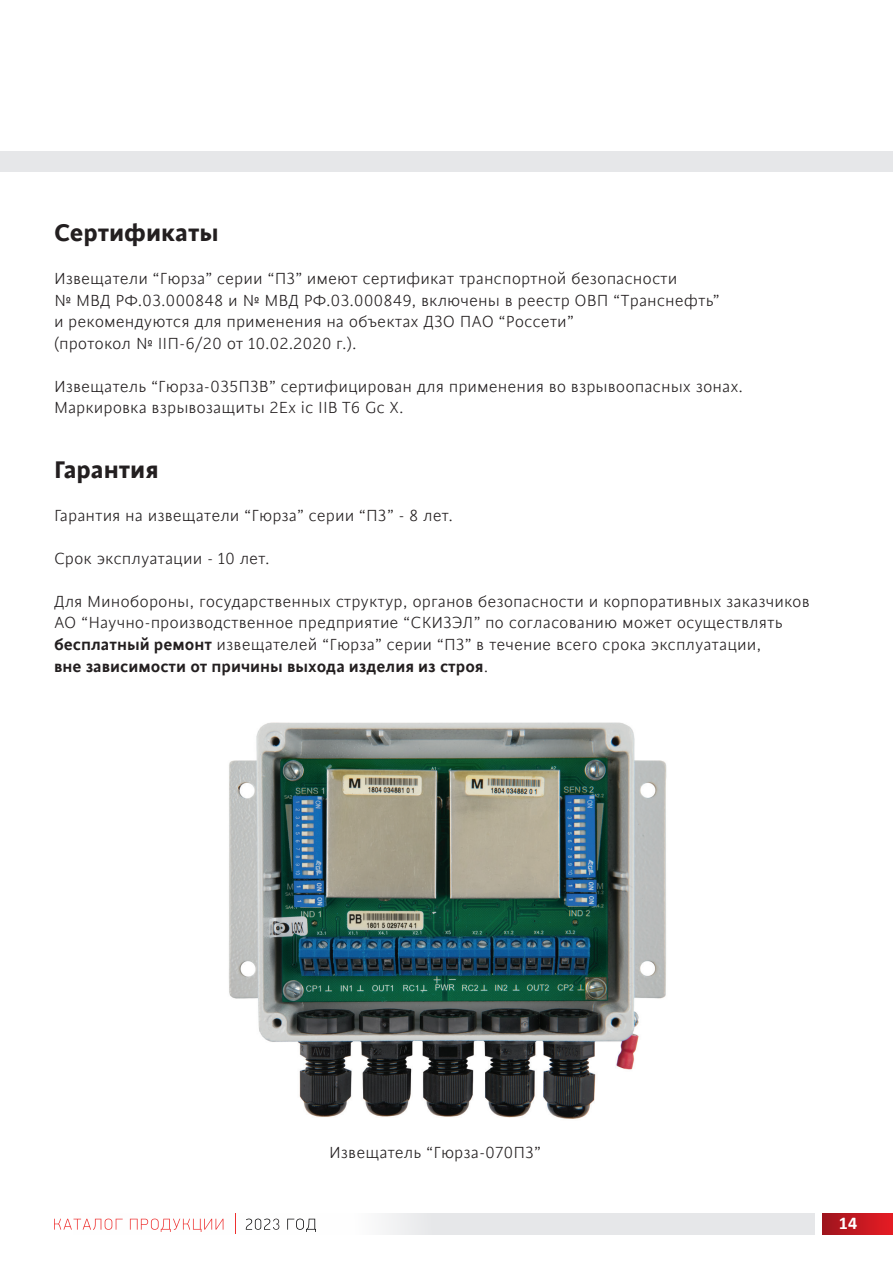
<style>
.page{position:relative;width:893px;height:1263px;background:#fff}
.page>*{position:absolute;margin:0;border:0;box-sizing:border-box;transform-origin:0 0}
.t1{font:700 27px "Cinta";color:#231f20}
.t2{font:300 18px/21.6px "Cinta";color:#231f20}
.t3{font:700 18px "Calibri";color:#fff}
.s1{font-weight:600}
</style>
<div class="page">
<div style="left:0;top:151px;width:893px;height:21px;background:#e6e7e9"></div>
<div style="left:822px;top:1214px;width:71px;height:20px;background:linear-gradient(to right,#9d151e,#e71c24)"></div>
<div style="left:73px;top:1214px;width:742px;height:20px;background:linear-gradient(to right,#fff,#dfe0e3)"></div>
<img style="left:229px;top:722px;width:438px;height:397px">
<svg style="left:54px;top:1218px;width:69px;height:12px"></svg>
<svg style="left:130px;top:1218px;width:93px;height:14px"></svg>
<svg style="left:287px;top:1218px;width:29px;height:14px"></svg>
<svg style="left:235px;top:1214px;width:1px;height:20px"></svg>
<svg style="left:246px;top:1218px;width:33px;height:12px"></svg>
<p class="t1" style="left:54px;top:216px;width:166px">Сертификаты</p>
<p class="t2" style="left:54px;top:268px;width:625px">Извещатели “Гюрза” серии “ПЗ” имеют сертификат транспортной безопасности</p>
<p class="t2" style="left:54px;top:290px;width:667px">№ МВД РФ.03.000848 и № МВД РФ.03.000849, включены в реестр ОВП “Транснефть”</p>
<p class="t2" style="left:54px;top:311px;width:522px">и рекомендуются для применения на объектах ДЗО ПАО “Россети”</p>
<p class="t2" style="left:54px;top:333px;width:304px">(протокол № IIП-6/20 от 10.02.2020 г.).</p>
<p class="t2" style="left:54px;top:376px;width:691px">Извещатель “Гюрза-035ПЗВ” сертифицирован для применения во взрывоопасных зонах.<br>Маркировка взрывозащиты 2Ex ic IIB T6 Gc X.</p>
<p class="t1" style="left:54px;top:453px;width:106px">Гарантия</p>
<p class="t2" style="left:54px;top:505px;width:401px">Гарантия на извещатели “Гюрза” серии “ПЗ” - 8 лет.</p>
<p class="t2" style="left:54px;top:548px;width:217px">Срок эксплуатации - 10 лет.</p>
<p class="t2" style="left:54px;top:591px;width:757px">Для Минобороны, государственных структур, органов безопасности и корпоративных заказчиков АО “Научно-производственное предприятие “СКИЗЭЛ” по согласованию может осуществлять <span class="s1">бесплатный ремонт</span> извещателей “Гюрза” серии “ПЗ” в течение всего срока эксплуатации,<br><span class="s1">вне зависимости от причины выхода изделия из строя</span>.</p>
<p class="t2" style="left:329px;top:1142px;width:214px">Извещатель “Гюрза-070ПЗ”</p>
<p class="t3" style="left:839px;top:1210px;width:20px">14</p>
</div>
